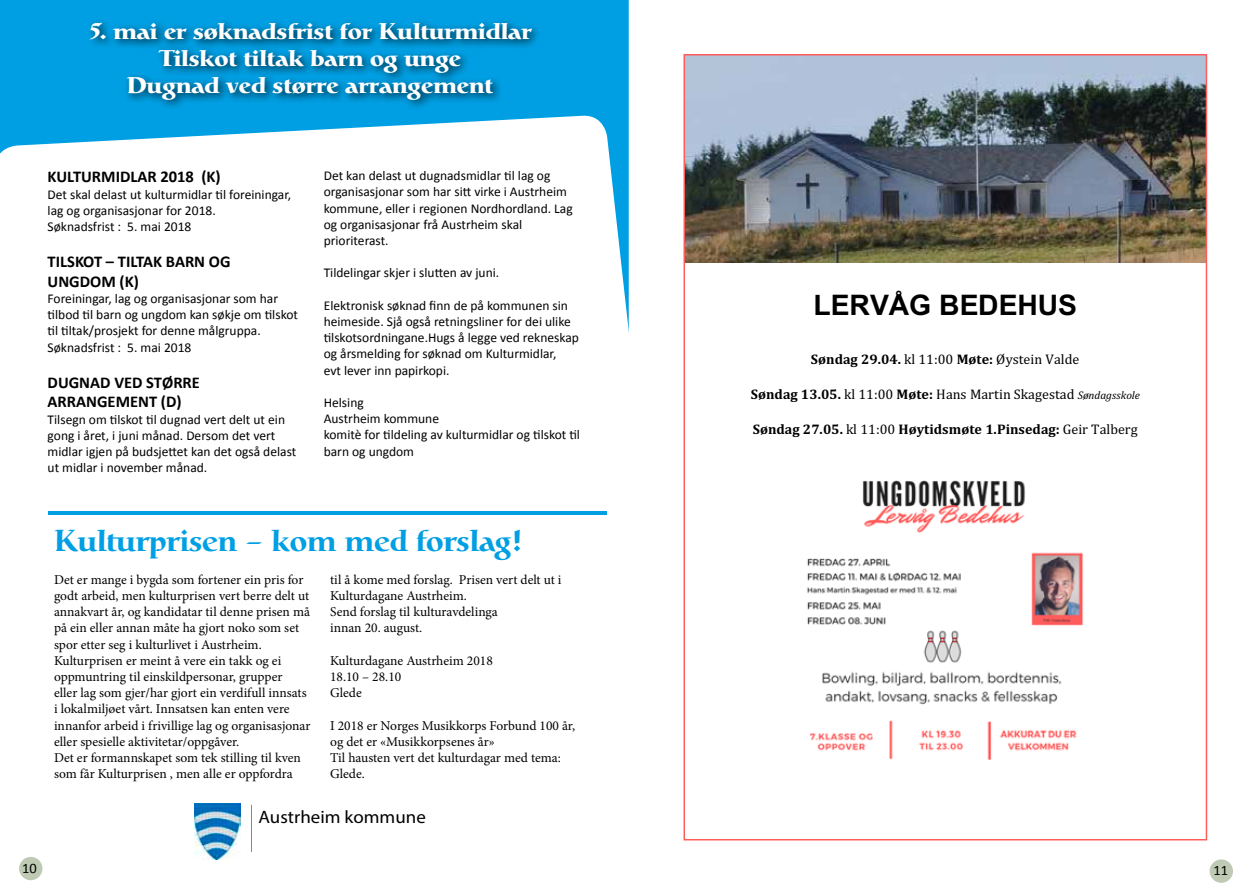
<style>
.page{position:relative;width:1259px;height:893px;background:#fff}
.page>*{position:absolute;margin:0;border:0;box-sizing:border-box;transform-origin:0 0}
.t1{font:500 30px "Catull";color:#009fe3}
.t2{font:700 28.35px "Arial";letter-spacing:-.005em;color:#000}
.t3{font:700 22.5px/27px "Catull";color:#fff;text-align:center}
.t4{font:18px "Myriad Pro";color:#000;scale:1.05 1}
.t5{font:700 16.5px/19.8px "Calibri";color:#000}
.t6{font:14.4px "Calibri";color:#000}
.t7{font:14.1px "Cambria";color:#000}
.t8{font:700 14.1px "Cambria";color:#000}
.t9{font:13.5px/16.2px "Calibri";color:#000}
.t10{font:13.5px/16.2px "Minion Pro";color:#000}
.s1{font-weight:700}
.s2{font-style:italic;font-size:11.1px}
.s3{font-weight:400}
</style>
<div class="page">
<div style="left:0;top:0;width:724px;height:520px;background:#009fe3"></div>
<div style="left:0;top:115px;width:629px;height:405px;background:#fff"></div>
<div style="left:629px;top:0;width:95px;height:520px;background:#fff"></div>
<div style="left:19px;top:857px;width:23px;height:23px;background:#becab3;border-radius:50%"></div>
<div style="left:1209px;top:859px;width:24px;height:24px;background:#becab3;border-radius:50%"></div>
<img style="left:686px;top:57px;width:518px;height:206px">
<img style="left:807px;top:480px;width:276px;height:279px">
<div style="left:86px;top:18px;width:456px;height:93px;background:#000;opacity:.75"></div>
<hr style="left:251px;top:805px;width:1px;height:47px;background:#878787">
<img style="left:194px;top:803px;width:46px;height:56px">
<hr style="left:48px;top:511px;width:558px;height:3px;background:#009fe3">
<h3 class="t3" style="left:89px;top:18px;width:445px">5. mai er søknadsfrist for Kulturmidlar<br>Tilskot tiltak barn og unge<br>Dugnad ved større arrangement</h3>
<p class="t5" style="left:48px;top:167px;width:175px">KULTURMIDLAR 2018 (K)</p>
<p class="t9" style="left:48px;top:186px;width:245px">Det skal delast ut kulturmidlar til foreiningar, lag og organisasjonar for 2018.<br>Søknadsfrist : 5. mai 2018</p>
<p class="t5" style="left:48px;top:252px;width:184px">TILSKOT – TILTAK BARN OG<br>UNGDOM (K)</p>
<p class="t9" style="left:48px;top:291px;width:252px">Foreiningar, lag og organisasjonar som har tilbod til barn og ungdom kan søkje om tilskot til tiltak/prosjekt for denne målgruppa.<br>Søknadsfrist : 5. mai 2018</p>
<p class="t5" style="left:48px;top:372px;width:154px">DUGNAD VED STØRRE<br>ARRANGEMENT (D)</p>
<p class="t9" style="left:48px;top:411px;width:250px">Tilsegn om tilskot til dugnad vert delt ut ein gong i året, i juni månad. Dersom det vert midlar igjen på budsjettet kan det også delast ut midlar i november månad.</p>
<p class="t9" style="left:324px;top:168px;width:250px">Det kan delast ut dugnadsmidlar til lag og organisasjonar som har sitt virke i Austrheim kommune, eller i regionen Nordhordland. Lag og organisasjonar frå Austrheim skal prioriterast.</p>
<p class="t9" style="left:324px;top:265px;width:177px">Tildelingar skjer i slutten av juni.</p>
<p class="t9" style="left:324px;top:297px;width:257px">Elektronisk søknad finn de på kommunen sin heimeside. Sjå også retningsliner for dei ulike tilskotsordningane.Hugs å legge ved rekneskap og årsmelding for søknad om Kulturmidlar,<br>evt lever inn papirkopi.</p>
<p class="t9" style="left:324px;top:394px;width:258px">Helsing<br>Austrheim kommune<br>komitè for tildeling av kulturmidlar og tilskot til barn og ungdom</p>
<h1 class="t1" style="left:54px;top:523px;width:469px">Kulturprisen – kom med forslag!</h1>
<p class="t10" style="left:54px;top:571px;width:258px">Det er mange i bygda som fortener ein pris for godt arbeid, men kulturprisen vert berre delt ut annakvart år, og kandidatar til denne prisen må på ein eller annan måte ha gjort noko som set spor etter seg i kulturlivet i Austrheim.<br>Kulturprisen er meint å vere ein takk og ei oppmuntring til einskildpersonar, grupper<br>eller lag som gjer/har gjort ein verdifull innsats i lokalmiljøet vårt. Innsatsen kan enten vere innanfor arbeid i frivillige lag og organisasjonar eller spesielle aktivitetar/oppgåver.<br>Det er formannskapet som tek stilling til kven som får Kulturprisen , men alle er oppfordra</p>
<p class="t10" style="left:330px;top:571px;width:233px">til å kome med forslag. Prisen vert delt ut i<br>Kulturdagane Austrheim.<br>Send forslag til kulturavdelinga<br>innan 20. august.</p>
<p class="t10" style="left:330px;top:652px;width:164px">Kulturdagane Austrheim 2018<br>18.10 – 28.10<br>Glede</p>
<p class="t10" style="left:330px;top:717px;width:247px">I 2018 er Norges Musikkorps Forbund 100 år, og det er «Musikkorpsenes år»<br>Til hausten vert det kulturdagar med tema:<br>Glede.</p>
<h3 class="t4" style="left:258px;top:806px;width:161px">Austrheim kommune</h3>
<h2 class="t2" style="left:813px;top:285px;width:265px">LERVÅG BEDEHUS</h2>
<p class="t7" style="left:811px;top:351px;width:270px"><span class="s1">Søndag 29.04.</span> kl 11:00 <span class="s1">Møte:</span> Øystein Valde</p>
<p class="t7" style="left:751px;top:386px;width:391px"><span class="s1">Søndag 13.05.</span> kl 11:00 <span class="s1">Møte:</span> Hans Martin Skagestad <span class="s2">Søndagsskole</span></p>
<p class="t8" style="left:753px;top:419px;width:386px">Søndag 27.05. <span class="s3">kl 11:00</span> Høytidsmøte 1.Pinsedag: <span class="s3">Geir Talberg</span></p>
<p class="t6" style="left:22px;top:859px;width:16px">10</p>
<p class="t6" style="left:1213px;top:861px;width:16px">11</p>
</div>
